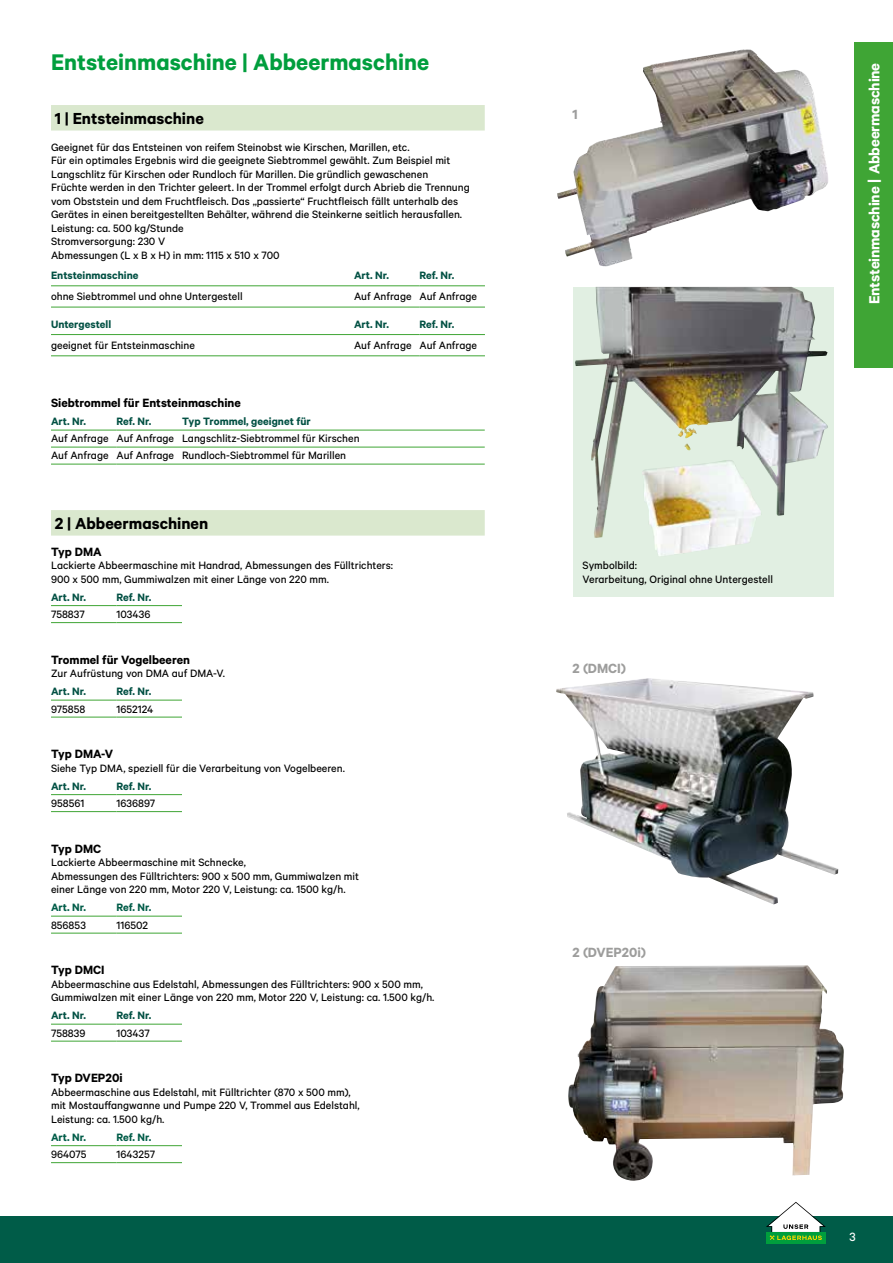
<style>
.page{position:relative;width:893px;height:1263px;background:#fff}
.page>*{position:absolute;margin:0;border:0;box-sizing:border-box;transform-origin:0 0}
.t1{font:25.5px "Calibre LH Headline";color:#009e3d}
.t2{font:18px "Calibre LH Headline";color:#000}
.t3{font:16.5px "Calibre LH Headline";letter-spacing:-.01em;color:#fff}
.t4{font:15px "Calibre LH Headline";color:#9d9d9c}
.t5{font:13.5px "Calibre LH Headline";color:#000}
.t6{font:13.5px "Calibre LH Middle";color:#fff}
.t7{font:12px/13.5px "Calibre LH Middle";color:#000}
.t8{font:12px "Calibre LH Headline";color:#035144}
.t9{font:12px "Calibre LH Headline";color:#005c48}
.s1{font-size:18px}
</style>
<div class="page">
<img style="left:568px;top:965px;width:276px;height:216px">
<div style="left:51px;top:105px;width:434px;height:26px;background:#dae8ce"></div>
<div style="left:51px;top:510px;width:434px;height:26px;background:#dae8ce"></div>
<hr style="left:51px;top:286px;width:303px;height:1px;background:#3fa535">
<hr style="left:354px;top:286px;width:65px;height:1px;background:#3fa535">
<hr style="left:419px;top:286px;width:66px;height:1px;background:#3fa535">
<hr style="left:51px;top:307px;width:303px;height:1px;background:#3fa535">
<hr style="left:354px;top:307px;width:65px;height:1px;background:#3fa535">
<hr style="left:419px;top:307px;width:66px;height:1px;background:#3fa535">
<hr style="left:51px;top:334px;width:303px;height:1px;background:#3fa535">
<hr style="left:354px;top:334px;width:65px;height:1px;background:#3fa535">
<hr style="left:419px;top:334px;width:66px;height:1px;background:#3fa535">
<hr style="left:51px;top:356px;width:303px;height:1px;background:#3fa535">
<hr style="left:354px;top:356px;width:65px;height:1px;background:#3fa535">
<hr style="left:419px;top:356px;width:66px;height:1px;background:#3fa535">
<hr style="left:51px;top:430px;width:66px;height:1px;background:#3fa535">
<hr style="left:117px;top:430px;width:65px;height:1px;background:#3fa535">
<hr style="left:182px;top:430px;width:303px;height:1px;background:#3fa535">
<hr style="left:51px;top:447px;width:66px;height:1px;background:#3fa535">
<hr style="left:117px;top:447px;width:65px;height:1px;background:#3fa535">
<hr style="left:182px;top:447px;width:303px;height:1px;background:#3fa535">
<hr style="left:51px;top:464px;width:66px;height:1px;background:#3fa535">
<hr style="left:117px;top:464px;width:65px;height:1px;background:#3fa535">
<hr style="left:182px;top:464px;width:303px;height:1px;background:#3fa535">
<hr style="left:51px;top:605px;width:66px;height:1px;background:#3fa535">
<hr style="left:117px;top:605px;width:65px;height:1px;background:#3fa535">
<hr style="left:51px;top:622px;width:66px;height:1px;background:#3fa535">
<hr style="left:117px;top:622px;width:65px;height:1px;background:#3fa535">
<hr style="left:51px;top:700px;width:66px;height:1px;background:#3fa535">
<hr style="left:117px;top:700px;width:65px;height:1px;background:#3fa535">
<hr style="left:51px;top:717px;width:66px;height:1px;background:#3fa535">
<hr style="left:117px;top:717px;width:65px;height:1px;background:#3fa535">
<hr style="left:51px;top:794px;width:66px;height:1px;background:#3fa535">
<hr style="left:117px;top:794px;width:65px;height:1px;background:#3fa535">
<hr style="left:51px;top:811px;width:66px;height:1px;background:#3fa535">
<hr style="left:117px;top:811px;width:65px;height:1px;background:#3fa535">
<svg style="left:51px;top:915px;width:131px;height:1px"></svg>
<hr style="left:51px;top:916px;width:66px;height:1px;background:#3fa535">
<hr style="left:117px;top:916px;width:65px;height:1px;background:#3fa535">
<hr style="left:51px;top:933px;width:66px;height:1px;background:#3fa535">
<hr style="left:117px;top:933px;width:65px;height:1px;background:#3fa535">
<hr style="left:51px;top:1024px;width:66px;height:1px;background:#3fa535">
<hr style="left:117px;top:1024px;width:65px;height:1px;background:#3fa535">
<hr style="left:51px;top:1041px;width:66px;height:1px;background:#3fa535">
<hr style="left:117px;top:1041px;width:65px;height:1px;background:#3fa535">
<hr style="left:51px;top:1145px;width:66px;height:1px;background:#3fa535">
<hr style="left:117px;top:1145px;width:65px;height:1px;background:#3fa535">
<hr style="left:51px;top:1162px;width:66px;height:1px;background:#3fa535">
<hr style="left:117px;top:1162px;width:65px;height:1px;background:#3fa535">
<img style="left:556px;top:678px;width:282px;height:226px">
<img style="left:557px;top:49px;width:271px;height:217px">
<div style="left:573px;top:287px;width:260px;height:309px;background:#e1efe2"></div>
<img style="left:575px;top:287px;width:253px;height:269px">
<div style="left:0;top:1216px;width:893px;height:47px;background:#005c48"></div>
<div style="left:766px;top:1232px;width:60px;height:11px;background:#009e3d"></div>
<svg style="left:766px;top:1202px;width:60px;height:38px"></svg>
<div style="left:855px;top:43px;width:38px;height:325px;background:#3fa535"></div>
<h1 class="t1" style="left:51px;top:46px;width:380px">Entsteinmaschine | Abbeermaschine</h1>
<h2 class="t2" style="left:55px;top:107px;width:151px">1 | Entsteinmaschine</h2>
<p class="t7" style="left:51px;top:140px;width:420px">Geeignet für das Entsteinen von reifem Steinobst wie Kirschen, Marillen, etc.<br>Für ein optimales Ergebnis wird die geeignete Siebtrommel gewählt. Zum Beispiel mit Langschlitz für Kirschen oder Rundloch für Marillen. Die gründlich gewaschenen<br>Früchte werden in den Trichter geleert. In der Trommel erfolgt durch Abrieb die Trennung vom Obststein und dem Fruchtfleisch. Das „passierte“ Fruchtfleisch fällt unterhalb des Gerätes in einen bereitgestellten Behälter, während die Steinkerne seitlich herausfallen.<br>Leistung: ca. 500 kg/Stunde<br>Stromversorgung: 230 V<br>Abmessungen (L x B x H) in mm: 1115 x 510 x 700</p>
<p class="t8" style="left:51px;top:268px;width:89px">Entsteinmaschine</p>
<p class="t8" style="left:354px;top:268px;width:37px">Art. Nr.</p>
<p class="t8" style="left:419px;top:268px;width:36px">Ref. Nr.</p>
<p class="t7" style="left:51px;top:289px;width:193px">ohne Siebtrommel und ohne Untergestell</p>
<p class="t7" style="left:354px;top:289px;width:125px">Auf Anfrage Auf Anfrage</p>
<p class="t8" style="left:51px;top:317px;width:62px">Untergestell</p>
<p class="t8" style="left:354px;top:317px;width:37px">Art. Nr.</p>
<p class="t8" style="left:419px;top:317px;width:36px">Ref. Nr.</p>
<p class="t7" style="left:51px;top:338px;width:145px">geeignet für Entsteinmaschine</p>
<p class="t7" style="left:354px;top:338px;width:125px">Auf Anfrage Auf Anfrage</p>
<p class="t5" style="left:51px;top:395px;width:191px">Siebtrommel für Entsteinmaschine</p>
<p class="t8" style="left:51px;top:414px;width:37px">Art. Nr.</p>
<p class="t8" style="left:117px;top:414px;width:36px">Ref. Nr.</p>
<p class="t8" style="left:182px;top:414px;width:130px">Typ Trommel, geeignet für</p>
<p class="t7" style="left:51px;top:430px;width:310px;line-height:17px">Auf Anfrage Auf Anfrage Langschlitz-Siebtrommel für Kirschen<br>Auf Anfrage Auf Anfrage Rundloch-Siebtrommel für Marillen</p>
<h2 class="t2" style="left:55px;top:512px;width:155px">2 | Abbeermaschinen</h2>
<p class="t5" style="left:51px;top:543px;width:52px">Typ DMA</p>
<p class="t7" style="left:51px;top:558px;width:344px">Lackierte Abbeermaschine mit Handrad, Abmessungen des Fülltrichters:<br>900 x 500 mm, Gummiwalzen mit einer Länge von 220 mm.</p>
<p class="t8" style="left:51px;top:590px;width:37px">Art. Nr.</p>
<p class="t8" style="left:117px;top:590px;width:36px">Ref. Nr.</p>
<p class="t7" style="left:51px;top:607px;width:35px">758837</p>
<p class="t7" style="left:117px;top:607px;width:35px">103436</p>
<p class="t5" style="left:51px;top:651px;width:140px">Trommel für Vogelbeeren</p>
<p class="t7" style="left:51px;top:666px;width:175px">Zur Aufrüstung von DMA auf DMA-V.</p>
<p class="t8" style="left:51px;top:684px;width:37px">Art. Nr.</p>
<p class="t8" style="left:117px;top:684px;width:36px">Ref. Nr.</p>
<p class="t7" style="left:51px;top:702px;width:36px">975858</p>
<p class="t7" style="left:117px;top:702px;width:38px">1652124</p>
<p class="t5" style="left:51px;top:746px;width:64px">Typ DMA-V</p>
<p class="t7" style="left:51px;top:761px;width:295px">Siehe Typ DMA, speziell für die Verarbeitung von Vogelbeeren.</p>
<p class="t8" style="left:51px;top:779px;width:37px">Art. Nr.</p>
<p class="t8" style="left:117px;top:779px;width:36px">Ref. Nr.</p>
<p class="t7" style="left:51px;top:796px;width:35px">958561</p>
<p class="t7" style="left:117px;top:796px;width:40px">1636897</p>
<p class="t5" style="left:51px;top:840px;width:52px">Typ DMC</p>
<p class="t7" style="left:51px;top:855px;width:310px">Lackierte Abbeermaschine mit Schnecke,<br>Abmessungen des Fülltrichters: 900 x 500 mm, Gummiwalzen mit einer Länge von 220 mm, Motor 220 V, Leistung: ca. 1500 kg/h.</p>
<p class="t9" style="left:51px;top:900px;width:37px">Art. Nr.</p>
<p class="t9" style="left:117px;top:900px;width:36px">Ref. Nr.</p>
<p class="t7" style="left:51px;top:918px;width:36px">856853</p>
<p class="t7" style="left:117px;top:918px;width:33px">116502</p>
<p class="t5" style="left:51px;top:962px;width:55px">Typ DMCI</p>
<p class="t7" style="left:51px;top:977px;width:385px">Abbeermaschine aus Edelstahl, Abmessungen des Fülltrichters: 900 x 500 mm,<br>Gummiwalzen mit einer Länge von 220 mm, Motor 220 V, Leistung: ca. 1.500 kg/h.</p>
<p class="t8" style="left:51px;top:1008px;width:37px">Art. Nr.</p>
<p class="t8" style="left:117px;top:1008px;width:36px">Ref. Nr.</p>
<p class="t7" style="left:51px;top:1026px;width:36px">758839</p>
<p class="t7" style="left:117px;top:1026px;width:35px">103437</p>
<p class="t5" style="left:51px;top:1070px;width:73px">Typ DVEP20i</p>
<p class="t7" style="left:51px;top:1085px;width:310px">Abbeermaschine aus Edelstahl, mit Fülltrichter (870 x 500 mm), mit Mostauffangwanne und Pumpe 220 V, Trommel aus Edelstahl,<br>Leistung: ca. 1.500 kg/h.</p>
<p class="t9" style="left:51px;top:1130px;width:37px">Art. Nr.</p>
<p class="t9" style="left:117px;top:1130px;width:36px">Ref. Nr.</p>
<p class="t7" style="left:51px;top:1147px;width:37px">964075</p>
<p class="t7" style="left:117px;top:1147px;width:40px">1643257</p>
<p class="t4" style="left:573px;top:106px;width:7px">1</p>
<h3 class="t3" style="left:864px;top:304px;width:243px;rotate:-90deg">Entsteinmaschine <span class="s1">|</span> Abbeermaschine</h3>
<p class="t7" style="left:583px;top:558px;width:192px">Symbolbild:<br>Verarbeitung, Original ohne Untergestell</p>
<p class="t4" style="left:573px;top:660px;width:55px">2 (DMCI)</p>
<p class="t4" style="left:573px;top:943px;width:75px">2 (DVEP20i)</p>
<p class="t6" style="left:849px;top:1229px;width:8px">3</p>
</div>
